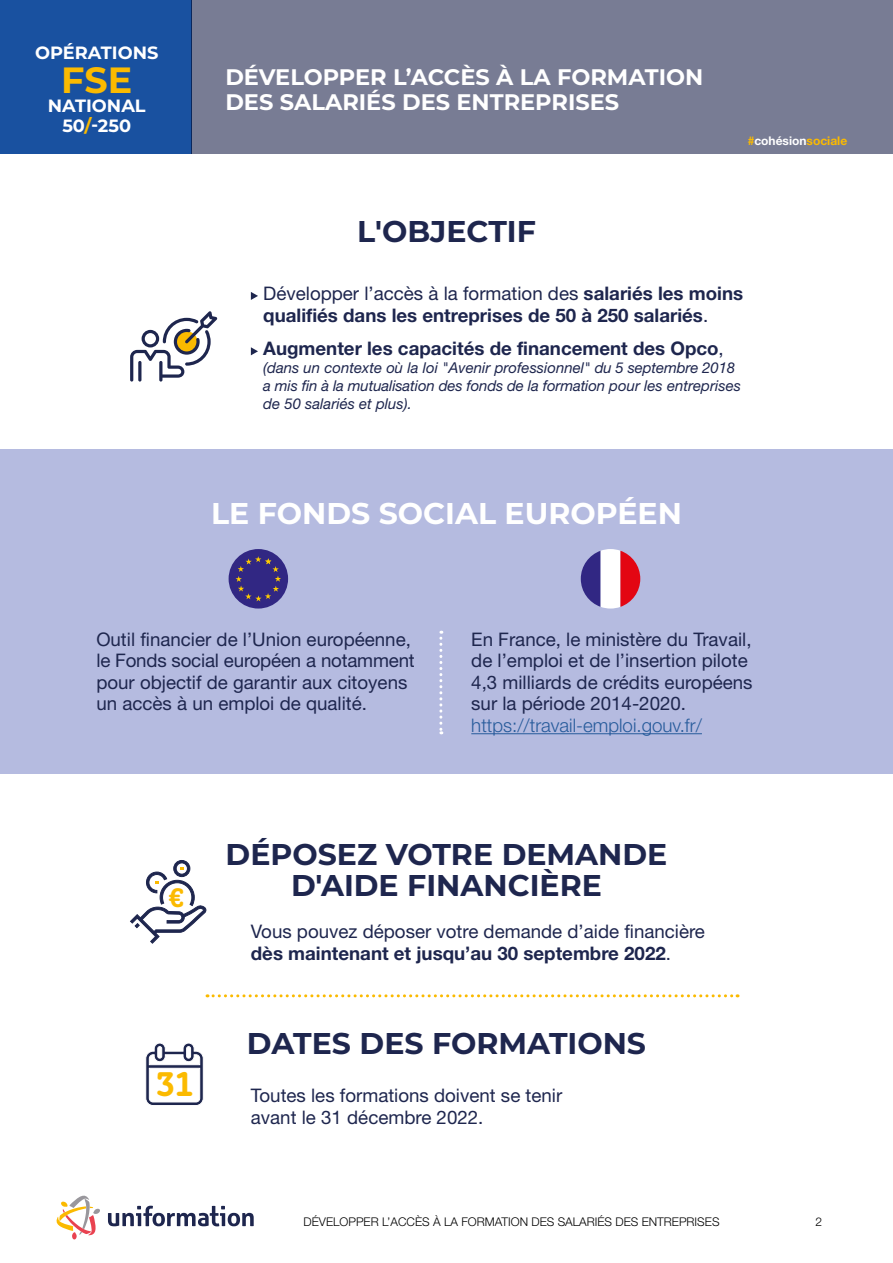
<style>
.page{position:relative;width:893px;height:1263px;background:#fff}
.page>*{position:absolute;margin:0;border:0;box-sizing:border-box;transform-origin:0 0}
.t1{font:700 36.45px "Montserrat";color:#fbba00}
.t2{font:700 36.3px "Clone Rounded";color:#fbba00}
.t3{font:700 30px/31.5px "Montserrat";color:#1e264e;text-align:center}
.t4{font:700 30px "Montserrat";color:#fff}
.t5{font:700 28.35px "Clone Rounded";color:#fbba00}
.t6{font:700 22.5px/25.5px "Montserrat";color:#fff}
.t7{font:18.75px/21.6px "Helvetica Neue LT Std";color:#1e264e}
.t8{font:700 18.75px/21.6px "Helvetica Neue LT Std";color:#1e264e}
.t9{font:300 18.75px "Helvetica Neue LT Std";color:#275b9b}
.t10{font:700 17.85px/19.5px "Montserrat";color:#fff;text-align:center}
.t11{font:italic 15px/18px "Helvetica Neue LT Std";color:#1e264e}
.t12{font:300 12px "Helvetica Neue LT Std";color:#000}
.t13{font:700 12px "Helvetica Neue LT Std";color:#fbba00}
.s1{color:#fbba00}
.s2{color:#fff}
.s3{font-weight:400}
.s4{font-weight:700}
</style>
<div class="page">
<svg style="left:56px;top:1195px;width:44px;height:44px"></svg>
<svg style="left:108px;top:1206px;width:146px;height:20px"></svg>
<div style="left:0;top:449px;width:893px;height:325px;background:#b5bbe0"></div>
<hr style="left:471px;top:733px;width:231px;height:1px;background:#275b9b">
<div style="left:191px;top:0;width:702px;height:153px;background:#787c94"></div>
<div style="left:0;top:0;width:191px;height:153px;background:#1951a0"></div>
<svg style="left:439px;top:631px;width:3px;height:103px"></svg>
<svg style="left:207px;top:994px;width:531px;height:3px"></svg>
<svg style="left:251px;top:292px;width:7px;height:8px"></svg>
<svg style="left:251px;top:347px;width:7px;height:8px"></svg>
<svg style="left:130px;top:311px;width:87px;height:71px"></svg>
<svg style="left:581px;top:549px;width:59px;height:59px"></svg>
<div style="left:229px;top:549px;width:59px;height:59px;background:#312783;border-radius:50%"></div>
<svg style="left:236px;top:556px;width:45px;height:45px"></svg>
<svg style="left:146px;top:1043px;width:58px;height:62px"></svg>
<svg style="left:130px;top:860px;width:77px;height:84px"></svg>
<p class="t10" style="left:35px;top:42px;width:125px">OPÉRATIONS</p>
<h1 class="t1" style="left:61px;top:54px;width:72px">FSE</h1>
<p class="t10" style="left:48px;top:95px;width:99px">NATIONAL<br>50<span class="s1">/</span>-250</p>
<p class="t6" style="left:225px;top:63px;width:479px">DÉVELOPPER L’ACCÈS À LA FORMATION<br>DES SALARIÉS DES ENTREPRISES</p>
<h3 class="t3" style="left:357px;top:214px;width:180px">L'OBJECTIF</h3>
<p class="t13" style="left:748px;top:134px;width:101px">#<span class="s2">cohésion</span>sociale</p>
<p class="t8" style="left:263px;top:282px;width:481px"><span class="s3">Développer l’accès à la formation des</span> salariés les moins qualifiés dans les entreprises de 50 à 250 salariés<span class="s3">.</span></p>
<p class="t8" style="left:263px;top:337px;width:462px">Augmenter les capacités de financement des Opco<span class="s3">,</span></p>
<p class="t11" style="left:263px;top:359px;width:479px">(dans un contexte où la loi "Avenir professionnel" du 5 septembre 2018 a mis fin à la mutualisation des fonds de la formation pour les entreprises de 50 salariés et plus).</p>
<h3 class="t4" style="left:211px;top:492px;width:472px">LE FONDS SOCIAL EUROPÉEN</h3>
<p class="t7" style="left:96px;top:628px;width:320px">Outil financier de l’Union européenne, le Fonds social européen a notamment pour objectif de garantir aux citoyens un accès à un emploi de qualité.</p>
<p class="t7" style="left:471px;top:628px;width:283px">En France, le ministère du Travail, de l’emploi et de l’insertion pilote 4,3 milliards de crédits européens sur la période 2014-2020.</p>
<p class="t9" style="left:471px;top:714px;width:232px">https://travail-emploi.gouv.fr/</p>
<h3 class="t5" style="left:168px;top:875px;width:18px">€</h3>
<h2 class="t2" style="left:156px;top:1054px;width:39px">31</h2>
<h3 class="t3" style="left:226px;top:837px;width:443px">DÉPOSEZ VOTRE DEMANDE<br>D'AIDE FINANCIÈRE</h3>
<p class="t7" style="left:251px;top:920px;width:456px">Vous pouvez déposer votre demande d’aide financière <span class="s4">dès maintenant et jusqu’au 30 septembre 2022</span>.</p>
<h3 class="t3" style="left:247px;top:1026px;width:401px">DATES DES FORMATIONS</h3>
<p class="t7" style="left:251px;top:1084px;width:313px">Toutes les formations doivent se tenir avant le 31 décembre 2022.</p>
<p class="t12" style="left:304px;top:1214px;width:417px">DÉVELOPPER L’ACCÈS À LA FORMATION DES SALARIÉS DES ENTREPRISES</p>
<p class="t12" style="left:815px;top:1214px;width:8px">2</p>
</div>
